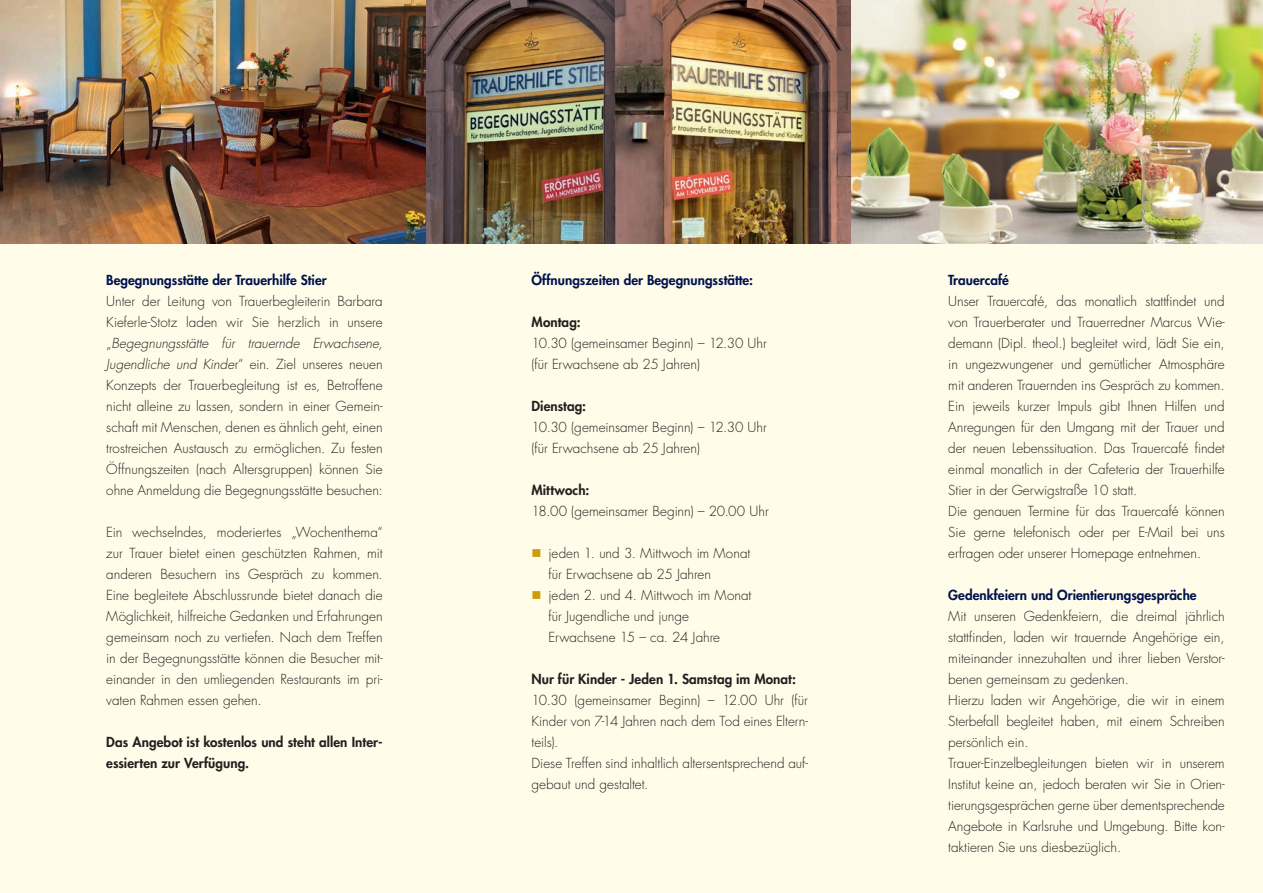
<style>
.page{position:relative;width:1263px;height:893px;background:#fffde9}
.page>*{position:absolute;margin:0;border:0;box-sizing:border-box;transform-origin:0 0}
.t1{font:300 13.5px/21px "Futura Std";letter-spacing:-.005em;color:#231f20}
.t2{font:800 13.5px/21px "Futura Std";letter-spacing:.005em;color:#231f20}
.t3{font:800 13.5px "Futura Std";color:#00134d}
.s1{font-style:italic}
</style>
<div class="page">
<img style="left:425px;top:0;width:838px;height:243px">
<img style="left:0;top:0;width:425px;height:243px">
<p class="t3" style="left:106px;top:271px;width:222px">Begegnungsstätte der Trauerhilfe Stier</p>
<p class="t1" style="left:106px;top:291px;width:278px;text-align:justify">Unter der Leitung von Trauerbegleiterin Barbara Kieferle-Stotz laden wir Sie herzlich in unsere „<span class="s1">Begegnungsstätte für trauernde Erwachsene, Jugendliche und Kinde</span>r“ ein. Ziel unseres neuen Konzepts der Trauerbegleitung ist es, Betroffene nicht alleine zu lassen, sondern in einer Gemein&shy;schaft mit Menschen, denen es ähnlich geht, einen trostreichen Austausch zu ermöglichen. Zu festen Öffnungszeiten (nach Altersgruppen) können Sie ohne Anmeldung die Begegnungsstätte besuchen:</p>
<p class="t1" style="left:106px;top:522px;width:278px;text-align:justify">Ein wechselndes, moderiertes „Wochenthema“ zur Trauer bietet einen geschützten Rahmen, mit anderen Besuchern ins Gespräch zu kommen.<br>Eine begleitete Abschlussrunde bietet danach die Möglichkeit, hilfreiche Gedanken und Erfahrungen gemeinsam noch zu vertiefen. Nach dem Treffen in der Begegnungsstätte können die Besucher mit&shy;einander in den umliegenden Restaurants im pri&shy;vaten Rahmen essen gehen.</p>
<p class="t2" style="left:106px;top:732px;width:278px">Das Angebot ist kostenlos und steht allen Inter&shy;essierten zur Verfügung.</p>
<p class="t3" style="left:531px;top:272px;width:223px">Öffnungszeiten der Begegnungsstätte:</p>
<p class="t2" style="left:531px;top:312px;width:51px">Montag:</p>
<p class="t1" style="left:531px;top:333px;width:237px">10.30 (gemeinsamer Beginn) – 12.30 Uhr (für Erwachsene ab 25 Jahren)</p>
<p class="t2" style="left:531px;top:396px;width:56px">Dienstag:</p>
<p class="t1" style="left:531px;top:417px;width:237px">10.30 (gemeinsamer Beginn) – 12.30 Uhr (für Erwachsene ab 25 Jahren)</p>
<p class="t2" style="left:531px;top:480px;width:59px">Mittwoch:</p>
<p class="t1" style="left:531px;top:501px;width:239px">18.00 (gemeinsamer Beginn) – 20.00 Uhr</p>
<p class="t1" style="left:549px;top:543px;width:204px">jeden 1. und 3. Mittwoch im Monat für Erwachsene ab 25 Jahren<br>jeden 2. und 4. Mittwoch im Monat für Jugendliche und junge<br>Erwachsene 15 – ca. 24 Jahre</p>
<p class="t2" style="left:531px;top:669px;width:266px">Nur für Kinder - Jeden 1. Samstag im Monat:</p>
<p class="t1" style="left:531px;top:690px;width:278px">10.30 (gemeinsamer Beginn) – 12.00 Uhr (für Kinder von 7-14 Jahren nach dem Tod eines Eltern&shy;teils).<br>Diese Treffen sind inhaltlich altersentsprechend auf&shy;gebaut und gestaltet.</p>
<p class="t3" style="left:948px;top:272px;width:62px">Trauercafé</p>
<p class="t1" style="left:948px;top:291px;width:278px">Unser Trauercafé, das monatlich stattfindet und von Trauerberater und Trauerredner Marcus Wie&shy;demann (Dipl. theol.) begleitet wird, lädt Sie ein, in ungezwungener und gemütlicher Atmosphäre mit anderen Trauernden ins Gespräch zu kommen.<br>Ein jeweils kurzer Impuls gibt Ihnen Hilfen und Anregungen für den Umgang mit der Trauer und der neuen Lebenssituation. Das Trauercafé findet einmal monatlich in der Cafeteria der Trauerhilfe Stier in der Gerwigstraße 10 statt.<br>Die genauen Termine für das Trauercafé können Sie gerne telefonisch oder per E-Mail bei uns erfragen oder unserer Homepage entnehmen.</p>
<p class="t3" style="left:948px;top:587px;width:250px">Gedenkfeiern und Orientierungsgespräche</p>
<p class="t1" style="left:948px;top:606px;width:278px">Mit unseren Gedenkfeiern, die dreimal jährlich stattfinden, laden wir trauernde Angehörige ein, miteinander innezuhalten und ihrer lieben Verstor&shy;benen gemeinsam zu gedenken.<br>Hierzu laden wir Angehörige, die wir in einem Sterbefall begleitet haben, mit einem Schreiben persönlich ein.<br>Trauer-Einzelbegleitungen bieten wir in unserem Institut keine an, jedoch beraten wir Sie in Orien&shy;tierungsgesprächen gerne über dementsprechende Angebote in Karlsruhe und Umgebung. Bitte kon&shy;taktieren Sie uns diesbezüglich.</p>
</div>
